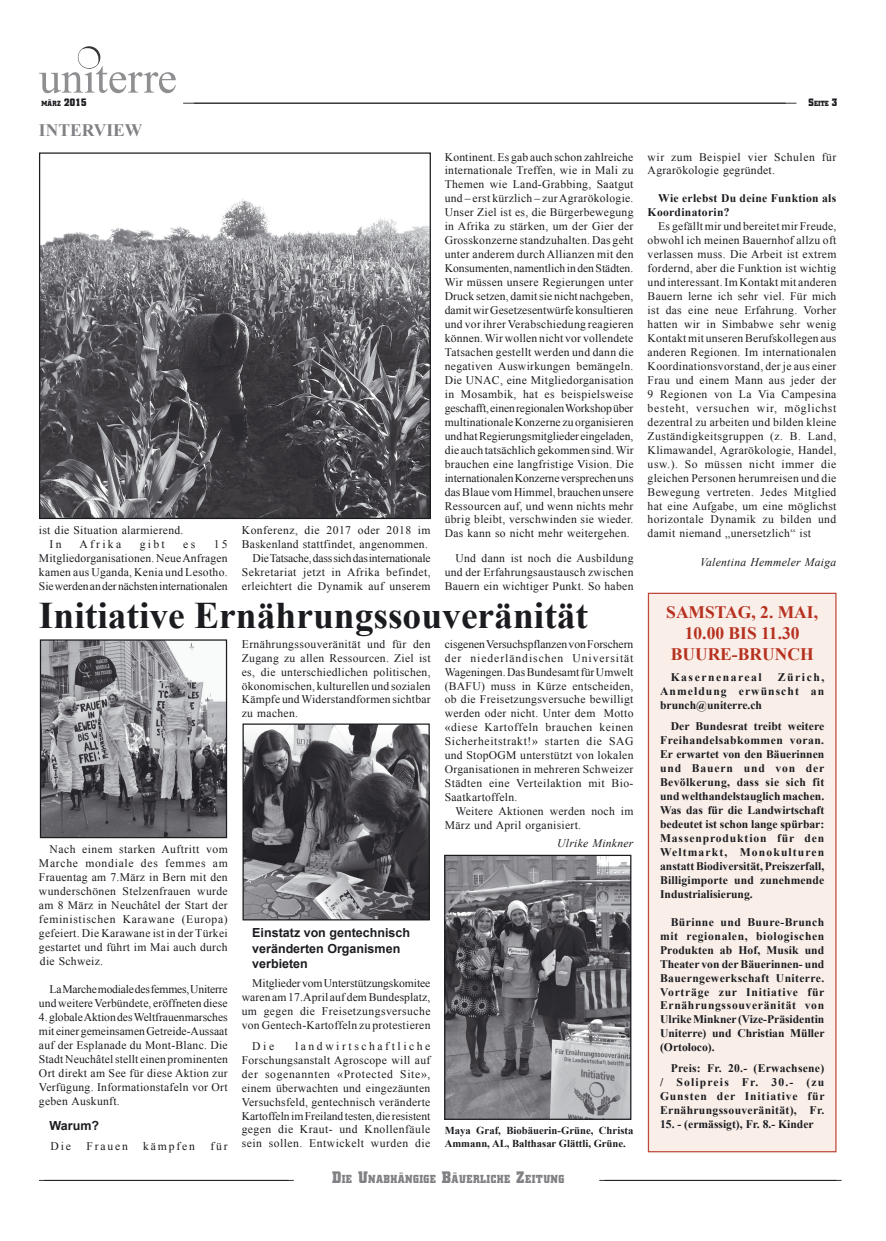
<style>
.page{position:relative;width:886px;height:1241px;background:#fff}
.page>*{position:absolute;margin:0;border:0;box-sizing:border-box;transform-origin:0 0}
.t1{font:700 37.5px "Times New Roman";color:#1b1c20}
.t2{font:700 17.5px "Times New Roman";color:#b7311f}
.t3{font:700 17.5px "Times New Roman";color:#818084}
.t4{font:700 12.5px/15px "Arial";color:#1b1c20}
.t5{font:700 11.75px "Square Slabserif 711 BT";letter-spacing:.04em;color:#818084;scale:.9 1}
.t6{font:11.62px/14px "Times New Roman";letter-spacing:.025em;color:#1b1c20;text-align:justify}
.t7{font:700 11.62px/14px "Times New Roman";letter-spacing:.015em;color:#1b1c20;text-align:justify}
.t8{font:11.62px/14px "Times New Roman";color:#1b1c20;text-align:right}
.t9{font:11.62px/14px "Times New Roman";letter-spacing:.045em;color:#1b1c20}
.t10{font:italic 11.62px "Times New Roman";letter-spacing:.025em;color:#1b1c20}
.t11{font:700 11.62px "Times New Roman";letter-spacing:.13em;color:#1b1c20}
.t12{font:11.62px "Times New Roman";letter-spacing:.16em;color:#1b1c20}
.t13{font:700 10.62px/12.8px "Times New Roman";letter-spacing:.005em;color:#1b1c20}
.t14{font:700 7.62px "Square Slabserif 711 BT";letter-spacing:.02em;color:#1b1c20;scale:.9 1}
.s1{font-size:10.88px}
.s2{font-size:16.88px}
</style>
<div class="page">
<svg style="left:39px;top:47px;width:137px;height:46px"></svg>
<hr style="left:183px;top:103px;width:602px;height:1px;background:#1b1c20">
<hr style="left:39px;top:1179px;width:249px;height:1px;background:#1b1c20">
<hr style="left:599px;top:1179px;width:237px;height:1px;background:#1b1c20">
<hr style="left:44px;top:1179px;width:250px;height:1px;background:#1b1c20">
<hr style="left:604px;top:1179px;width:238px;height:1px;background:#1b1c20">
<hr style="left:194px;top:103px;width:602px;height:1px;background:#1b1c20">
<div style="left:648px;top:592px;width:188px;height:560px;background:#f9ece6;border:1px solid #b7311f"></div>
<img style="left:41px;top:198px;width:388px;height:319px">
<div style="left:39px;top:152px;width:392px;height:367px;border:1px solid #1b1c20"></div>
<img style="left:42px;top:641px;width:183px;height:195px">
<div style="left:40px;top:639px;width:187px;height:199px;border:1px solid #1b1c20"></div>
<img style="left:244px;top:725px;width:184px;height:193px">
<div style="left:242px;top:723px;width:188px;height:197px;border:1px solid #1b1c20"></div>
<img style="left:446px;top:856px;width:183px;height:261px">
<div style="left:444px;top:854px;width:187px;height:265px;border:1px solid #1b1c20"></div>
<p class="t14" style="left:41px;top:98px;width:52px">MÄRZ <span class="s1">2015</span></p>
<p class="t14" style="left:808px;top:98px;width:33px"><span class="s1">S</span>EITE <span class="s1">3</span></p>
<h2 class="t3" style="left:39px;top:118px;width:13px">interview</h2>
<p class="t6" style="left:50px;top:523px;width:135px;text-indent:-11px">ist die Situation alarmierend.<br>In</p>
<p class="t6" style="left:79px;top:537px;width:43px">Afrika</p>
<p class="t6" style="left:140px;top:537px;width:26px">gibt</p>
<p class="t6" style="left:183px;top:537px;width:13px">es</p>
<p class="t6" style="left:39px;top:537px;width:190px;text-indent:175px">15<br>Mitgliedorganisationen. Neue Anfragen kamen aus Uganda, Kenia und Lesotho.<br>Sie werden an der nächsten internationalen</p>
<p class="t6" style="left:242px;top:523px;width:190px;text-align:right">Konferenz, die 2017 oder 2018 im Baskenland stattfindet, angenommen.<br>Die Tatsache, dass sich das internationale Sekretariat jetzt in Afrika befindet, erleichtert die Dynamik auf unserem</p>
<p class="t6" style="left:445px;top:149px;width:190px">Kontinent. Es gab auch schon zahlreiche internationale Treffen, wie in Mali zu Themen wie Land-Grabbing, Saatgut und – erst kürzlich – zur Agrarökologie.<br>Unser Ziel ist es, die Bürgerbewegung in Afrika zu stärken, um der Gier der Grosskonzerne standzuhalten. Das geht unter anderem durch Allianzen mit den Konsumenten, namentlich in den Städten.<br>Wir müssen unsere Regierungen unter Druck setzen, damit sie nicht nachgeben, damit wir Gesetzesentwürfe konsultieren und vor ihrer Verabschiedung reagieren können. Wir wollen nicht vor vollendete Tatsachen gestellt werden und dann die negativen Auswirkungen bemängeln.<br>Die UNAC, eine Mitgliedorganisation in Mosambik, hat es beispielsweise geschafft, einen regionalen Workshop über multinationale Konzerne zu organisieren und hat Regierungsmitglieder eingeladen, die auch tatsächlich gekommen sind. Wir brauchen eine langfristige Vision. Die internationalen Konzerne versprechen uns das Blaue vom Himmel, brauchen unsere Ressourcen auf, und wenn nichts mehr übrig bleibt, verschwinden sie wieder.<br>Das kann so nicht mehr weitergehen.</p>
<p class="t6" style="left:445px;top:551px;width:190px;text-indent:11px">Und dann ist noch die Ausbildung und der Erfahrungsaustausch zwischen Bauern ein wichtiger Punkt. So haben</p>
<h1 class="t1" style="left:39px;top:589px;width:550px">Initiative Ernährungssouveränität</h1>
<p class="t6" style="left:39px;top:842px;width:190px;text-indent:11px">Nach einem starken Auftritt vom Marche mondiale des femmes am Frauentag am 7.März in Bern mit den wunderschönen Stelzenfrauen wurde am 8 März in Neuchâtel der Start der feministischen Karawane (Europa) gefeiert. Die Karawane ist in der Türkei gestartet und führt im Mai auch durch die Schweiz.</p>
<p class="t8" style="left:39px;top:981px;width:190px">La Marche modiale des femmes, Uniterre und weitere Verbündete, eröffneten diese</p>
<p class="t6" style="left:39px;top:1009px;width:190px">4. globale Aktion des Weltfrauenmarsches mit einer gemeinsamen Getreide-Aussaat auf der Esplanade du Mont-Blanc. Die Stadt Neuchâtel stellt einen prominenten Ort direkt am See für diese Aktion zur Verfügung. Informationstafeln vor Ort geben Auskunft.</p>
<p class="t4" style="left:50px;top:1118px;width:51px">Warum?</p>
<p class="t6" style="left:51px;top:1138px;width:22px">Die</p>
<p class="t6" style="left:86px;top:1138px;width:43px">Frauen</p>
<p class="t12" style="left:143px;top:1137px;width:53px">kämpfen</p>
<p class="t6" style="left:210px;top:1138px;width:19px">für</p>
<p class="t6" style="left:242px;top:636px;width:190px">Ernährungssouveränität und für den Zugang zu allen Ressourcen. Ziel ist es, die unterschiedlichen politischen, ökonomischen, kulturellen und sozialen Kämpfe und Widerstandformen sichtbar zu machen.</p>
<p class="t6" style="left:445px;top:636px;width:190px">cisgenen Versuchspflanzen von Forschern der niederländischen Universität Wageningen. Das Bundesamt für Umwelt (BAFU) muss in Kürze entscheiden, ob die Freisetzungsversuche bewilligt werden oder nicht. Unter dem Motto «diese Kartoffeln brauchen keinen Sicherheitstrakt!» starten die SAG und StopOGM unterstützt von lokalen Organisationen in mehreren Schweizer Städten eine Verteilaktion mit Bio-Saatkartoffeln.</p>
<p class="t6" style="left:445px;top:804px;width:190px;text-indent:11px">Weitere Aktionen werden noch im<br>März und April organisiert.</p>
<p class="t10" style="left:557px;top:834px;width:78px">Ulrike Minkner</p>
<p class="t4" style="left:252px;top:925px;width:159px">Einstatz von gentechnisch veränderten Organismen verbieten</p>
<p class="t6" style="left:242px;top:975px;width:190px;text-indent:11px">Mitglieder vom Unterstützungskomitee waren am 17.April auf dem Bundesplatz, um gegen die Freisetzungsversuche von Gentech-Kartoffeln zu protestieren</p>
<p class="t6" style="left:252px;top:1038px;width:23px">Die</p>
<p class="t6" style="left:242px;top:1038px;width:190px;text-indent:53px">landwirtschaftliche Forschungsanstalt Agroscope will auf der sogenannten «Protected Site», einem überwachten und eingezäunten Versuchsfeld, gentechnisch veränderte Kartoffeln im Freiland testen, die resistent gegen die Kraut- und Knollenfäule sein sollen. Entwickelt wurden die</p>
<p class="t13" style="left:445px;top:1123px;width:190px">Maya Graf, Biobäuerin-Grüne, Christa<br>Ammann, AL, Balthasar Glättli, Grüne.</p>
<p class="t5" style="left:332px;top:1171px;width:259px"><span class="s2">D</span>IE <span class="s2">U</span>NABHÄNGIGE <span class="s2">B</span>ÄUERLICHE <span class="s2">Z</span>EITUNG</p>
<p class="t9" style="left:648px;top:149px;width:190px">wir zum Beispiel vier Schulen für<br>Agrarökologie gegründet.</p>
<p class="t7" style="left:648px;top:191px;width:190px;text-indent:11px">Wie erlebst Du deine Funktion als<br>Koordinatorin?</p>
<p class="t6" style="left:648px;top:219px;width:190px;text-indent:11px">Es gefällt mir und bereitet mir Freude, obwohl ich meinen Bauernhof allzu oft verlassen muss. Die Arbeit ist extrem fordernd, aber die Funktion ist wichtig und interessant. Im Kontakt mit anderen Bauern lerne ich sehr viel. Für mich ist das eine neue Erfahrung. Vorher hatten wir in Simbabwe sehr wenig Kontakt mit unseren Berufskollegen aus anderen Regionen. Im internationalen Koordinationsvorstand, der je aus einer Frau und einem Mann aus jeder der 9 Regionen von La Via Campesina besteht, versuchen wir, möglichst dezentral zu arbeiten und bilden kleine Zuständigkeitsgruppen (z. B. Land, Klimawandel, Agrarökologie, Handel, usw.). So müssen nicht immer die gleichen Personen herumreisen und die Bewegung vertreten. Jedes Mitglied hat eine Aufgabe, um eine möglichst horizontale Dynamik zu bilden und damit niemand „unersetzlich“ ist</p>
<p class="t10" style="left:700px;top:553px;width:138px">Valentina Hemmeler Maiga</p>
<h2 class="t2" style="left:666px;top:600px;width:24px">Samstag</h2>
<h2 class="t2" style="left:751px;top:600px;width:68px">, 2. Mai,</h2>
<h2 class="t2" style="left:685px;top:621px;width:54px">10.00 bis</h2>
<h2 class="t2" style="left:761px;top:621px;width:40px">11.30</h2>
<h2 class="t2" style="left:671px;top:642px;width:25px">Buure</h2>
<h2 class="t2" style="left:732px;top:642px;width:20px">-brunch</h2>
<p class="t11" style="left:671px;top:669px;width:93px">Kasernenareal</p>
<p class="t7" style="left:660px;top:670px;width:166px;text-indent:118px">Zürich, Anmeldung erwünscht an brunch@uniterre.ch</p>
<p class="t7" style="left:660px;top:719px;width:166px;text-indent:11px">Der Bundesrat treibt weitere Freihandelsabkommen voran.<br>Er erwartet von den Bäuerinnen und Bauern und von der Bevölkerung, dass sie sich fit und welthandelstauglich machen.<br>Was das für die Landwirtschaft bedeutet ist schon lange spürbar:<br>Massenproduktion für den Weltmarkt, Monokulturen anstatt Biodiversität, Preiszerfall, Billigimporte und zunehmende Industrialisierung.</p>
<p class="t7" style="left:660px;top:914px;width:166px;text-indent:11px">Bürinne und Buure-Brunch mit regionalen, biologischen Produkten ab Hof, Musik und Theater von der Bäuerinnen- und Bauerngewerkschaft Uniterre.<br>Vorträge zur Initiative für Ernährungssouveränität von Ulrike Minkner (Vize-Präsidentin Uniterre) und Christian Müller (Ortoloco).</p>
<p class="t7" style="left:660px;top:1060px;width:166px;text-indent:11px">Preis: Fr. 20.- (Erwachsene) / Solipreis Fr. 30.- (zu Gunsten der Initiative für Ernährungssouveränität), Fr.</p>
<p class="t7" style="left:660px;top:1116px;width:155px">15. - (ermässigt), Fr. 8.- Kinder</p>
</div>
